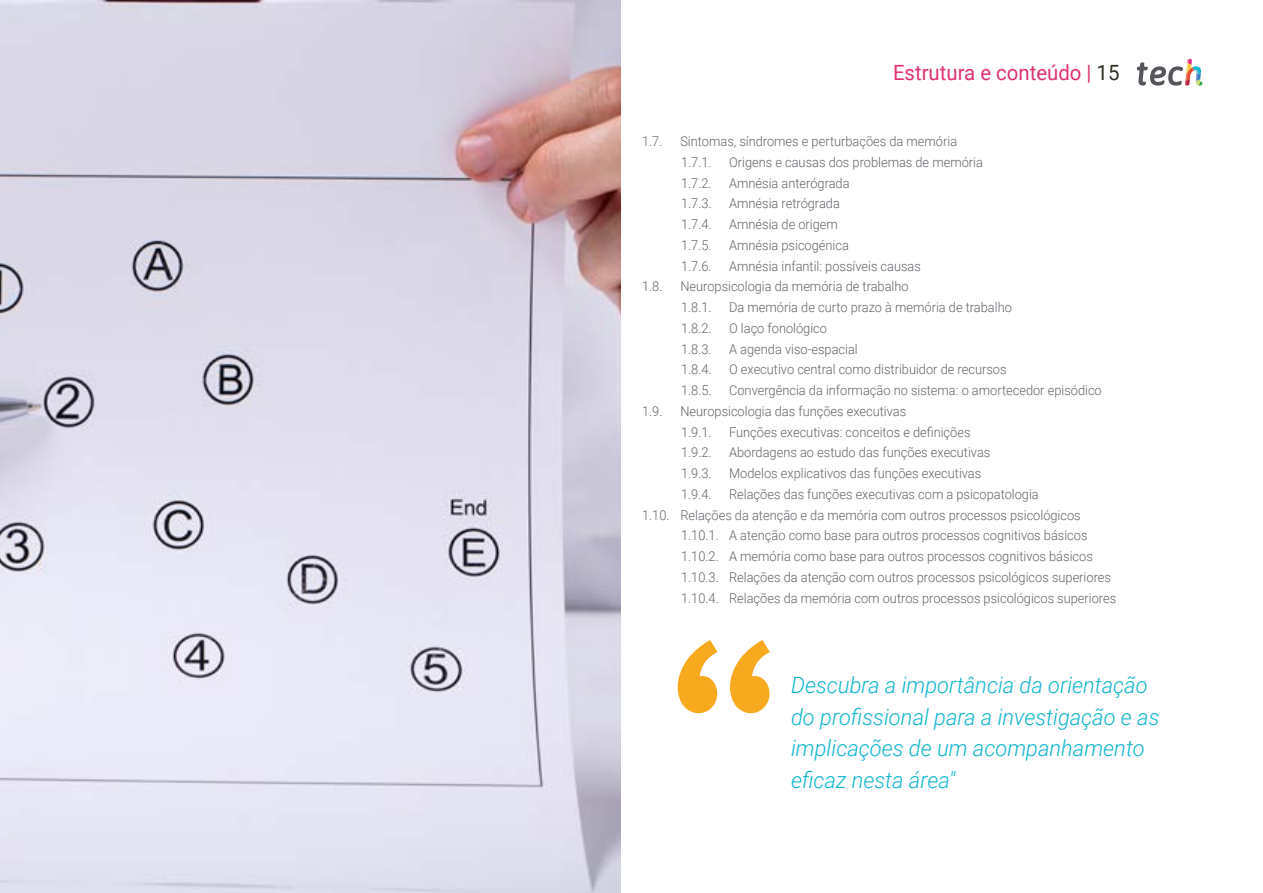
<style>
.page{position:relative;width:1263px;height:893px;background:#fff}
.page>*{position:absolute;margin:0;border:0;box-sizing:border-box;transform-origin:0 0}
.t1{font:italic 300 22.5px/31.5px "Roboto";color:#0fb6cf}
.t2{font:21px "Roboto";color:#df3174}
.t3{font:300 13.5px/20.7px "Roboto";color:#61646a;scale:.95 1}
.s1{color:#312e20}
</style>
<div class="page">
<img style="left:0;top:0;width:621px;height:893px">
<svg style="left:678px;top:640px;width:92px;height:73px"></svg>
<svg style="left:1137px;top:59px;width:65px;height:27px"></svg>
<h2 class="t2" style="left:893px;top:57px;width:228px">Estrutura e conteúdo | <span class="s1">15</span></h2>
<p class="t3" style="left:642px;top:131px;width:23px">1.7.</p>
<p class="t3" style="left:680px;top:131px;width:293px">Sintomas, síndromes e perturbações da memória<br>1.7.1.</p>
<p class="t3" style="left:729px;top:151px;width:269px">Origens e causas dos problemas de memória</p>
<p class="t3" style="left:681px;top:172px;width:34px">1.7.2.</p>
<p class="t3" style="left:729px;top:172px;width:128px">Amnésia anterógrada</p>
<p class="t3" style="left:681px;top:193px;width:34px">1.7.3.</p>
<p class="t3" style="left:729px;top:193px;width:118px">Amnésia retrógrada</p>
<p class="t3" style="left:681px;top:214px;width:34px">1.7.4.</p>
<p class="t3" style="left:729px;top:214px;width:116px">Amnésia de origem</p>
<p class="t3" style="left:681px;top:234px;width:34px">1.7.5.</p>
<p class="t3" style="left:729px;top:234px;width:128px">Amnésia psicogénica</p>
<p class="t3" style="left:681px;top:255px;width:34px">1.7.6.</p>
<p class="t3" style="left:729px;top:255px;width:203px">Amnésia infantil: possíveis causas</p>
<p class="t3" style="left:642px;top:276px;width:23px">1.8.</p>
<p class="t3" style="left:680px;top:276px;width:242px">Neuropsicologia da memória de trabalho<br>1.8.1.</p>
<p class="t3" style="left:729px;top:297px;width:299px">Da memória de curto prazo à memória de trabalho</p>
<p class="t3" style="left:681px;top:317px;width:34px">1.8.2.</p>
<p class="t3" style="left:729px;top:317px;width:105px">O laço fonológico</p>
<p class="t3" style="left:681px;top:338px;width:34px">1.8.3.</p>
<p class="t3" style="left:729px;top:338px;width:137px">A agenda viso-espacial</p>
<p class="t3" style="left:681px;top:359px;width:34px">1.8.4.</p>
<p class="t3" style="left:729px;top:359px;width:293px">O executivo central como distribuidor de recursos</p>
<p class="t3" style="left:681px;top:380px;width:34px">1.8.5.</p>
<p class="t3" style="left:729px;top:380px;width:394px">Convergência da informação no sistema: o amortecedor episódico</p>
<p class="t3" style="left:642px;top:400px;width:23px">1.9.</p>
<p class="t3" style="left:680px;top:400px;width:239px">Neuropsicologia das funções executivas<br>1.9.1.</p>
<p class="t3" style="left:729px;top:421px;width:256px">Funções executivas: conceitos e definições</p>
<p class="t3" style="left:681px;top:442px;width:34px">1.9.2.</p>
<p class="t3" style="left:729px;top:442px;width:276px">Abordagens ao estudo das funções executivas</p>
<p class="t3" style="left:681px;top:463px;width:34px">1.9.3.</p>
<p class="t3" style="left:729px;top:463px;width:267px">Modelos explicativos das funções executivas</p>
<p class="t3" style="left:681px;top:483px;width:34px">1.9.4.</p>
<p class="t3" style="left:729px;top:483px;width:327px">Relações das funções executivas com a psicopatologia</p>
<p class="t3" style="left:642px;top:504px;width:463px">1.10. Relações da atenção e da memória com outros processos psicológicos</p>
<p class="t3" style="left:681px;top:525px;width:429px">1.10.1. A atenção como base para outros processos cognitivos básicos</p>
<p class="t3" style="left:681px;top:546px;width:435px">1.10.2. A memória como base para outros processos cognitivos básicos</p>
<p class="t3" style="left:681px;top:566px;width:454px">1.10.3. Relações da atenção com outros processos psicológicos superiores</p>
<p class="t3" style="left:681px;top:587px;width:459px">1.10.4. Relações da memória com outros processos psicológicos superiores</p>
<h1 class="t1" style="left:791px;top:669px;width:370px">Descubra a importância da orientação do profissional para a investigação e as implicações de um acompanhamento eficaz nesta área"</h1>
</div>
